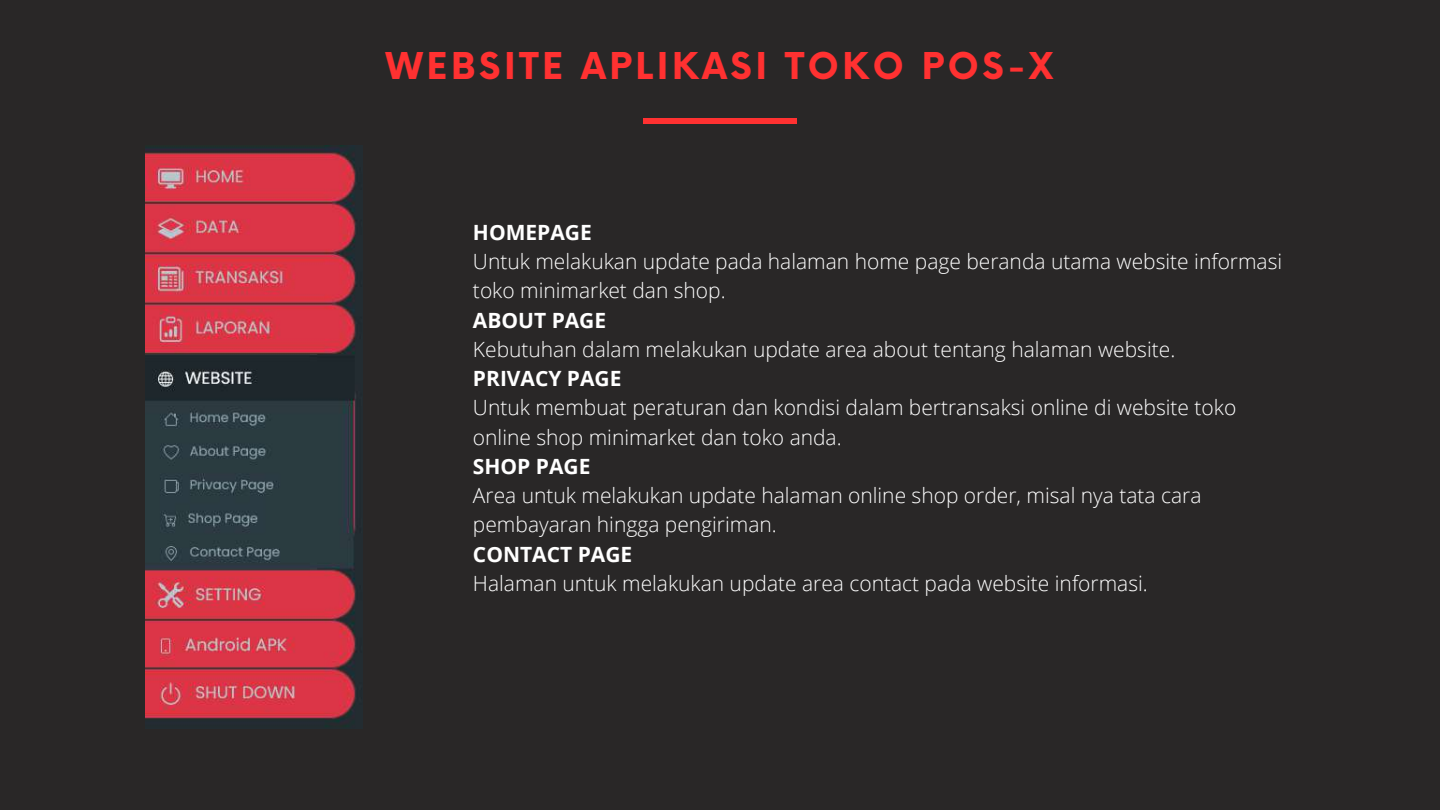
<style>
.page{position:relative;width:1440px;height:810px;background:#292727}
.page>*{position:absolute;margin:0;border:0;box-sizing:border-box;transform-origin:0 0}
.t1{font:700 36px "Now";letter-spacing:.1em;color:#ff3131}
.t2{font:300 21px/29.2px "Open Sans";color:#fff}
.t3{font:700 21px "Open Sans";color:#fff}
</style>
<div class="page">
<div style="left:643px;top:118px;width:153px;height:6px;background:#ff3131"></div>
<img style="left:146px;top:146px;width:216px;height:582px">
<h1 class="t1" style="left:386px;top:46px;width:669px">WEBSITE APLIKASI TOKO POS-X</h1>
<p class="t3" style="left:473px;top:217px;width:120px">HOMEPAGE</p>
<p class="t2" style="left:473px;top:246px;width:811px">Untuk melakukan update pada halaman home page beranda utama website informasi toko minimarket dan shop.</p>
<p class="t3" style="left:473px;top:305px;width:135px">ABOUT PAGE</p>
<p class="t2" style="left:473px;top:334px;width:704px">Kebutuhan dalam melakukan update area about tentang halaman website.</p>
<p class="t3" style="left:473px;top:364px;width:150px">PRIVACY PAGE</p>
<p class="t2" style="left:473px;top:393px;width:765px">Untuk membuat peraturan dan kondisi dalam bertransaksi online di website toko online shop minimarket dan toko anda.</p>
<p class="t3" style="left:473px;top:451px;width:119px">SHOP PAGE</p>
<p class="t2" style="left:473px;top:480px;width:730px">Area untuk melakukan update halaman online shop order, misal nya tata cara pembayaran hingga pengiriman.</p>
<p class="t3" style="left:473px;top:539px;width:161px">CONTACT PAGE</p>
<p class="t2" style="left:473px;top:568px;width:676px">Halaman untuk melakukan update area contact pada website informasi.</p>
</div>
